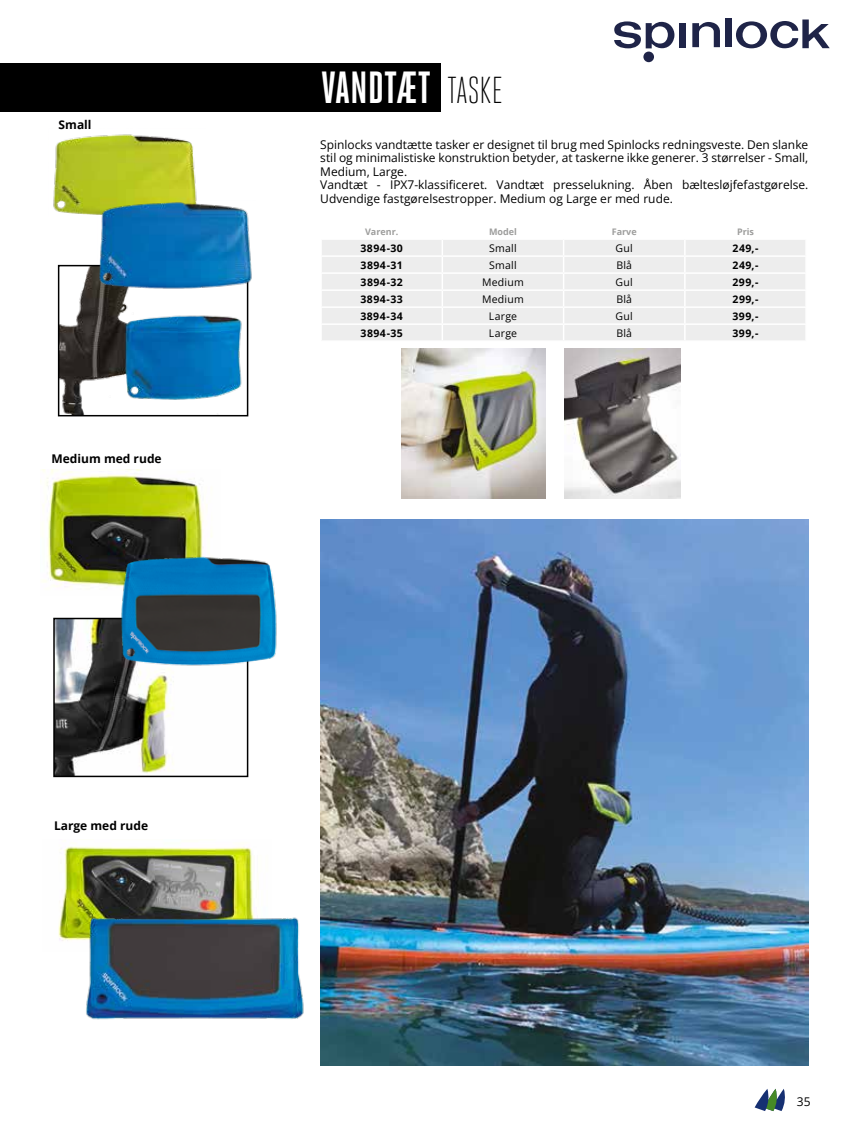
<style>
.page{position:relative;width:851px;height:1127px;background:#fff}
.page>*{position:absolute;margin:0;border:0;box-sizing:border-box;transform-origin:0 0}
.t1{font:700 45px "Heroic Condensed";color:#fff}
.t2{font:12px/13.5px "Open Sans";color:#000}
.t3{font:700 12px "Open Sans";color:#000}
.t4{font:700 10.5px "Open Sans";letter-spacing:.045em;color:#000}
.t5{font:10.5px "Open Sans";letter-spacing:.02em;color:#000}
.t6{font:700 9px "Open Sans";color:#9d9d9c}
.s1{font-weight:300;font-size:37.5px;color:#000}
</style>
<div class="page">
<img style="left:56px;top:621px;width:118px;height:153px">
<div style="left:53px;top:618px;width:195px;height:159px;border:2px solid #000"></div>
<img style="left:53px;top:134px;width:144px;height:81px">
<img style="left:40px;top:469px;width:172px;height:119px">
<img style="left:58px;top:846px;width:195px;height:95px">
<div style="left:0;top:63px;width:440px;height:48px;background:#000"></div>
<img style="left:61px;top:268px;width:181px;height:145px">
<div style="left:58px;top:265px;width:190px;height:151px;border:2px solid #000"></div>
<img style="left:401px;top:348px;width:144px;height:150px">
<img style="left:564px;top:348px;width:116px;height:150px">
<img style="left:320px;top:519px;width:488px;height:546px">
<svg style="left:322px;top:240px;width:483px;height:100px;background:#eee"></svg>
<img style="left:97px;top:200px;width:155px;height:91px">
<img style="left:118px;top:553px;width:159px;height:120px">
<img style="left:81px;top:911px;width:223px;height:109px">
<svg style="left:754px;top:1089px;width:31px;height:22px"></svg>
<svg style="left:614px;top:21px;width:60px;height:27px"></svg>
<div style="left:679px;top:23px;width:6px;height:24px;background:#1f2448"></div>
<svg style="left:692px;top:22px;width:27px;height:25px"></svg>
<div style="left:725px;top:19px;width:6px;height:28px;background:#1f2448"></div>
<svg style="left:736px;top:20px;width:93px;height:28px"></svg>
<div style="left:643px;top:52px;width:11px;height:10px;background:#1f2448;border-radius:50%"></div>
<p class="t3" style="left:59px;top:116px;width:34px">Small</p>
<p class="t3" style="left:52px;top:450px;width:112px">Medium med rude</p>
<p class="t3" style="left:54px;top:817px;width:96px">Large med rude</p>
<h1 class="t1" style="left:321px;top:62px;width:183px">VANDTÆT <span class="s1">TASKE</span></h1>
<p class="t2" style="left:320px;top:137px;width:489px">Spinlocks vandtætte tasker er designet til brug med Spinlocks redningsveste. Den slanke stil og minimalistiske konstruktion betyder, at taskerne ikke generer. 3 størrelser - Small, Medium, Large.<br>Vandtæt - IPX7-klassificeret. Vandtæt presselukning. Åben bæltesløjfefastgørelse.<br>Udvendige fastgørelsestropper. Medium og Large er med rude.</p>
<p class="t6" style="left:365px;top:225px;width:35px">Varenr.</p>
<p class="t6" style="left:489px;top:225px;width:29px">Model</p>
<p class="t6" style="left:611px;top:225px;width:26px">Farve</p>
<p class="t6" style="left:736px;top:225px;width:18px">Pris</p>
<p class="t4" style="left:360px;top:241px;width:44px">3894-30</p>
<p class="t5" style="left:489px;top:241px;width:29px">Small</p>
<p class="t5" style="left:615px;top:241px;width:19px">Gul</p>
<p class="t4" style="left:732px;top:241px;width:27px">249,-</p>
<p class="t4" style="left:360px;top:258px;width:44px">3894-31</p>
<p class="t5" style="left:489px;top:258px;width:29px">Small</p>
<p class="t5" style="left:616px;top:258px;width:17px">Blå</p>
<p class="t4" style="left:732px;top:258px;width:27px">249,-</p>
<p class="t4" style="left:360px;top:275px;width:44px">3894-32</p>
<p class="t5" style="left:482px;top:275px;width:43px">Medium</p>
<p class="t5" style="left:615px;top:275px;width:19px">Gul</p>
<p class="t4" style="left:732px;top:275px;width:27px">299,-</p>
<p class="t4" style="left:360px;top:292px;width:44px">3894-33</p>
<p class="t5" style="left:482px;top:292px;width:43px">Medium</p>
<p class="t5" style="left:616px;top:292px;width:17px">Blå</p>
<p class="t4" style="left:732px;top:292px;width:27px">299,-</p>
<p class="t4" style="left:360px;top:309px;width:44px">3894-34</p>
<p class="t5" style="left:488px;top:309px;width:30px">Large</p>
<p class="t5" style="left:615px;top:309px;width:19px">Gul</p>
<p class="t4" style="left:732px;top:309px;width:27px">399,-</p>
<p class="t4" style="left:360px;top:326px;width:44px">3894-35</p>
<p class="t5" style="left:488px;top:326px;width:30px">Large</p>
<p class="t5" style="left:616px;top:326px;width:17px">Blå</p>
<p class="t4" style="left:732px;top:326px;width:27px">399,-</p>
<p class="t2" style="left:796px;top:1095px;width:15px">35</p>
</div>
